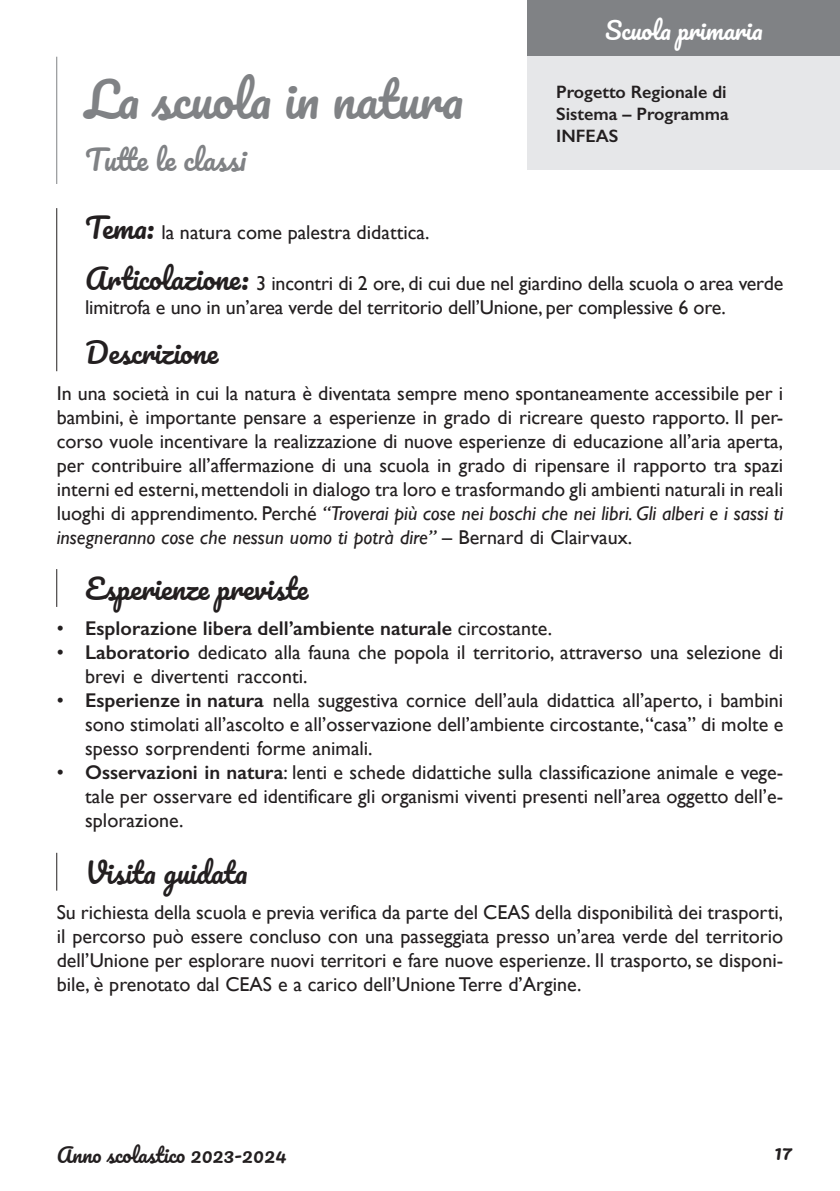
<style>
.page{position:relative;width:840px;height:1191px;background:#fff}
.page>*{position:absolute;margin:0;border:0;box-sizing:border-box;transform-origin:0 0}
.Titolo{font:48px "Pacifico";color:#808285}
.Sottitolo{font:28px "Pacifico";color:#231f20}
.Titolo-2{font:28px "Pacifico";color:#808285}
.Titolo-3{font:24px "Pacifico";color:#fff}
.Sottitolo-2{font:20px/24px "Gill Sans";color:#231f20;text-align:justify}
.t1{font:600 20px "Gill Sans";color:#231f20}
.t2{font:20px "Pacifico";color:#231f20}
.t3{font:600 18px/21.6px "Gill Sans";color:#231f20;text-align:justify}
.s1{font-family:"Pacifico";font-size:28px}
.s2{font-style:italic}
.s3{font-weight:400}
.s4{font-weight:600}
</style>
<div class="page">
<hr style="left:56px;top:57px;width:1px;height:127px;background:#808285">
<hr style="left:56px;top:208px;width:1px;height:163px;background:#231f20">
<hr style="left:56px;top:569px;width:1px;height:38px;background:#231f20">
<hr style="left:56px;top:852px;width:1px;height:38px;background:#231f20">
<div style="left:527px;top:0;width:312px;height:57px;background:#808285"></div>
<div style="left:527px;top:57px;width:312px;height:113px;background:#e6e7e9"></div>
<p class="Titolo" style="left:85px;top:75px;width:379px">La scuola in natura</p>
<p class="Titolo-2" style="left:85px;top:145px;width:163px">Tutte le classi</p>
<p class="Titolo-3" style="left:604px;top:17px;width:159px">Scuola primaria</p>
<p class="t3" style="left:556px;top:81px;width:174px">Progetto Regionale di Sistema – Programma INFEAS</p>
<p class="Sottitolo-2" style="left:85px;top:220px;width:345px"><span class="s1">Tema:</span> la natura come palestra didattica.</p>
<p class="Sottitolo-2" style="left:85px;top:271px;width:699px"><span class="s1">Articolazione:</span> 3 incontri di 2 ore, di cui due nel giardino della scuola o area verde limitrofa e uno in un’area verde del territorio dell’Unione, per complessive 6 ore.</p>
<p class="Sottitolo" style="left:85px;top:338px;width:134px">Descrizione</p>
<p class="Sottitolo-2" style="left:57px;top:380px;width:727px">In una società in cui la natura è diventata sempre meno spontaneamente accessibile per i bambini, è importante pensare a esperienze in grado di ricreare questo rapporto. Il per&shy;corso vuole incentivare la realizzazione di nuove esperienze di educazione all’aria aperta, per contribuire all’affermazione di una scuola in grado di ripensare il rapporto tra spazi interni ed esterni, mettendoli in dialogo tra loro e trasformando gli ambienti naturali in reali luoghi di apprendimento. Perché <span class="s2">“Troverai più cose nei boschi che nei libri. Gli alberi e i sassi ti insegneranno cose che nessun uomo ti potrà dire”</span> – Bernard di Clairvaux.</p>
<p class="Sottitolo" style="left:85px;top:574px;width:224px">Esperienze previste</p>
<p class="t1" style="left:57px;top:616px;width:496px"><span class="s3">•</span> Esplorazione libera dell’ambiente naturale <span class="s3">circostante.</span></p>
<p class="Sottitolo-2" style="left:85px;top:640px;width:699px;text-indent:-28px">• <span class="s4">Laboratorio</span> dedicato alla fauna che popola il territorio, attraverso una selezione di brevi e divertenti racconti.</p>
<p class="Sottitolo-2" style="left:85px;top:688px;width:699px;text-indent:-28px">• <span class="s4">Esperienze in natura</span> nella suggestiva cornice dell’aula didattica all’aperto, i bambini sono stimolati all’ascolto e all’osservazione dell’ambiente circostante, “casa” di molte e spesso sorprendenti forme animali.</p>
<p class="Sottitolo-2" style="left:85px;top:760px;width:699px;text-indent:-28px">• <span class="s4">Osservazioni in natura</span>: lenti e schede didattiche sulla classificazione animale e vege&shy;tale per osservare ed identificare gli organismi viventi presenti nell’area oggetto dell’e&shy;splorazione.</p>
<p class="Sottitolo" style="left:85px;top:857px;width:164px">Visita guidata</p>
<p class="Sottitolo-2" style="left:57px;top:900px;width:727px">Su richiesta della scuola e previa verifica da parte del CEAS della disponibilità dei trasporti, il percorso può essere concluso con una passeggiata presso un’area verde del territorio dell’Unione per esplorare nuovi territori e fare nuove esperienze. Il trasporto, se disponi&shy;bile, è prenotato dal CEAS e a carico dell’Unione Terre d’Argine.</p>
<p class="t2" style="left:57px;top:1144px;width:231px">Anno scolastico 2023-2024</p>
<p class="t2" style="left:774px;top:1141px;width:19px">17</p>
</div>
